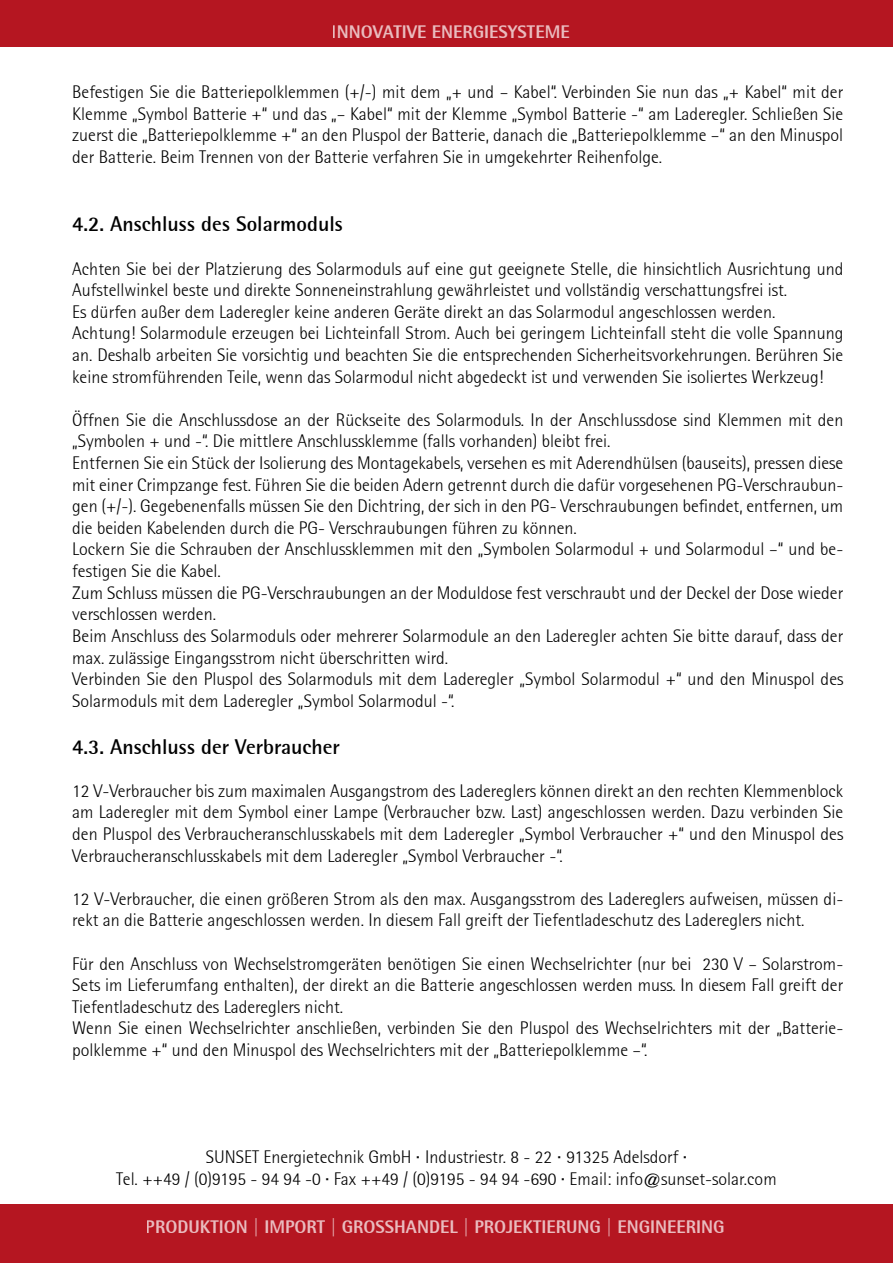
<style>
.page{position:relative;width:893px;height:1263px;background:#fff}
.page>*{position:absolute;margin:0;border:0;box-sizing:border-box;transform-origin:0 0}
.t1{font:700 21px "Rotis Semi Sans";color:#000}
.t2{font:300 18px/21.6px "Rotis Semisans";color:#000}
.t3{font:800 18px "Rotis Semi Sans";color:#fff}
.s1{font-family:"Rotis Semi Sans";font-weight:700}
</style>
<div class="page">
<div style="left:0;top:0;width:893px;height:47px;background:#b51621"></div>
<div style="left:0;top:1205px;width:893px;height:58px;background:#b51621"></div>
<p class="t3" style="left:332px;top:21px;width:239px">INNOVATIVE ENERGIESYSTEME</p>
<p class="t2" style="left:72px;top:81px;width:773px;text-align:justify">Befestigen Sie die Batteriepolklemmen (+/-) mit dem „+ und – Kabel“. Verbinden Sie nun das „+ Kabel“ mit der Klemme „Symbol Batterie +“ und das „– Kabel“ mit der Klemme „Symbol Batterie -“ am Laderegler. Schließen Sie zuerst die „Batteriepolklemme +“ an den Pluspol der Batterie, danach die „Batteriepolklemme –“ an den Minuspol der Batterie. Beim Trennen von der Batterie verfahren Sie in umgekehrter Reihenfolge.</p>
<p class="t1" style="left:72px;top:211px;width:272px">4.2. Anschluss des Solarmoduls</p>
<p class="t2" style="left:72px;top:258px;width:773px">Achten Sie bei der Platzierung des Solarmoduls auf eine gut geeignete Stelle, die hinsichtlich Ausrichtung und Aufstellwinkel beste und direkte Sonneneinstrahlung gewährleistet und vollständig verschattungsfrei ist.<br>Es dürfen außer dem Laderegler keine anderen Geräte direkt an das Solarmodul angeschlossen werden.<br>Achtung! Solarmodule erzeugen bei Lichteinfall Strom. Auch bei geringem Lichteinfall steht die volle Spannung an. Deshalb arbeiten Sie vorsichtig und beachten Sie die entsprechenden Sicherheitsvorkehrungen. Berühren Sie keine stromführenden Teile, wenn das Solarmodul nicht abgedeckt ist und verwenden Sie isoliertes Werkzeug!</p>
<p class="t2" style="left:72px;top:409px;width:773px">Öffnen Sie die Anschlussdose an der Rückseite des Solarmoduls. In der Anschlussdose sind Klemmen mit den „Symbolen + und -“. Die mittlere Anschlussklemme (falls vorhanden) bleibt frei.<br>Entfernen Sie ein Stück der Isolierung des Montagekabels, versehen es mit Aderendhülsen (bauseits), pressen diese mit einer Crimpzange fest. Führen Sie die beiden Adern getrennt durch die dafür vorgesehenen PG-Verschraubun&shy;gen (+/-). Gegebenenfalls müssen Sie den Dichtring, der sich in den PG- Verschraubungen befindet, entfernen, um die beiden Kabelenden durch die PG- Verschraubungen führen zu können.<br>Lockern Sie die Schrauben der Anschlussklemmen mit den „Symbolen Solarmodul + und Solarmodul –“ und be&shy;festigen Sie die Kabel.<br>Zum Schluss müssen die PG-Verschraubungen an der Moduldose fest verschraubt und der Deckel der Dose wieder verschlossen werden.<br>Beim Anschluss des Solarmoduls oder mehrerer Solarmodule an den Laderegler achten Sie bitte darauf, dass der max. zulässige Eingangsstrom nicht überschritten wird.<br>Verbinden Sie den Pluspol des Solarmoduls mit dem Laderegler „Symbol Solarmodul +“ und den Minuspol des Solarmoduls mit dem Laderegler „Symbol Solarmodul -“.</p>
<p class="t1" style="left:72px;top:733px;width:269px">4.3. Anschluss der Verbraucher</p>
<p class="t2" style="left:72px;top:780px;width:773px;text-align:justify">12 V-Verbraucher bis zum maximalen Ausgangstrom des Ladereglers können direkt an den rechten Klemmenblock am Laderegler mit dem Symbol einer Lampe (Verbraucher bzw. Last) angeschlossen werden. Dazu verbinden Sie den Pluspol des Verbraucheranschlusskabels mit dem Laderegler „Symbol Verbraucher +“ und den Minuspol des Verbraucheranschlusskabels mit dem Laderegler „Symbol Verbraucher -“.</p>
<p class="t2" style="left:72px;top:888px;width:772px">12 V-Verbraucher, die einen größeren Strom als den max. Ausgangsstrom des Ladereglers aufweisen, müssen di&shy;rekt an die Batterie angeschlossen werden. In diesem Fall greift der Tiefentladeschutz des Ladereglers nicht.</p>
<p class="t2" style="left:72px;top:953px;width:773px">Für den Anschluss von Wechselstromgeräten benötigen Sie einen Wechselrichter (nur bei 230 V – Solarstrom-Sets im Lieferumfang enthalten), der direkt an die Batterie angeschlossen werden muss. In diesem Fall greift der Tiefentladeschutz des Ladereglers nicht.<br>Wenn Sie einen Wechselrichter anschließen, verbinden Sie den Pluspol des Wechselrichters mit der „Batterie&shy;polklemme +“ und den Minuspol des Wechselrichters mit der „Batteriepolklemme –“.</p>
<p class="t2" style="left:116px;top:1146px;width:662px;text-align:center">SUNSET Energietechnik GmbH <span class="s1">·</span> Industriestr. 8 - 22 <span class="s1">·</span> 91325 Adelsdorf <span class="s1">·<br></span>Tel. ++49 / (0)9195 - 94 94 -0 <span class="s1">·</span> Fax ++49 / (0)9195 - 94 94 -690 <span class="s1">·</span> Email: info@sunset-solar.com</p>
<p class="t3" style="left:146px;top:1215px;width:579px">PRODUKTION | IMPORT | GROSSHANDEL | PROJEKTIERUNG | ENGINEERING</p>
</div>
